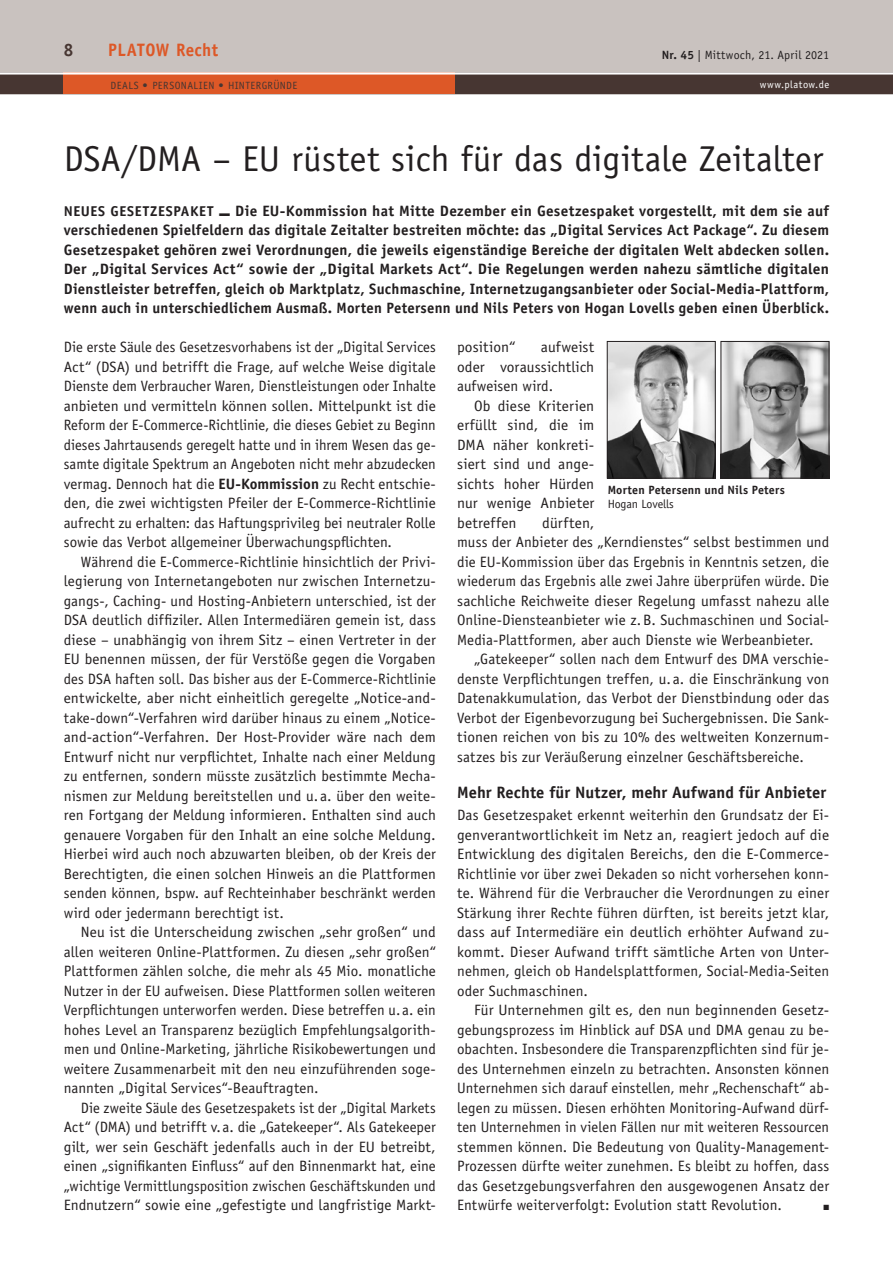
<style>
.page{position:relative;width:893px;height:1263px;background:#fff}
.page>*{position:absolute;margin:0;border:0;box-sizing:border-box;transform-origin:0 0}
.t1{font:36px "Officina Sans Std";letter-spacing:.005em;color:#231f20}
.t2{font:700 18px "Officina Sans Std";letter-spacing:.025em;color:#dd5827;scale:.95 1}
.t3{font:700 18px "Officina Sans Std";color:#473632;scale:.95 1}
.t4{font:700 16.5px "Officina Sans Std";letter-spacing:.005em;color:#231f20}
.t5{font:15px/19.5px "Officina Sans Std";letter-spacing:.005em;color:#231f20;text-align:justify}
.t6{font:700 15px/19.5px "Officina Sans Std";letter-spacing:.02em;color:#231f20;text-align:justify}
.t7{font:700 14.25px "Officina Sans Std";letter-spacing:.06em;color:#231f20}
.t8{font:12px "Officina Sans Std";letter-spacing:.005em;color:#231f20}
.t9{font:700 12px "Officina Sans Std";letter-spacing:.02em;color:#231f20}
.t10{font:10.5px "Officina Sans Std";letter-spacing:.035em;color:#473632}
.t11{font:10.5px "Officina Sans Std";letter-spacing:.045em;color:#fff}
.t12{font:7.5px "Zapf Dingbats";color:#231f20}
.s1{font-weight:700}
.s2{font-size:14.25px}
</style>
<div class="page">
<div style="left:0;top:0;width:893px;height:72px;background:#c9c2bf"></div>
<div style="left:0;top:72px;width:893px;height:22px;background:#473632"></div>
<hr style="left:0;top:94px;width:893px;height:1px;background:#473632">
<div style="left:64px;top:73px;width:391px;height:21px;background:#dd5827"></div>
<hr style="left:0;top:72px;width:893px;height:3px;background:#fff">
<img style="left:609px;top:343px;width:104px;height:133px">
<div style="left:607px;top:341px;width:108px;height:137px;border:1px solid #231f20"></div>
<img style="left:723px;top:343px;width:104px;height:133px">
<div style="left:721px;top:341px;width:108px;height:137px;border:1px solid #231f20"></div>
<p class="t3" style="left:64px;top:39px;width:12px">8</p>
<p class="t2" style="left:108px;top:39px;width:117px">PLATOW Recht</p>
<p class="t10" style="left:111px;top:79px;width:188px">DEALS <span class="s1">•</span> PERSONALIEN <span class="s1">•</span> HINTERGRÜNDE</p>
<p class="t8" style="left:662px;top:47px;width:169px"><span class="s1">Nr. 45</span> | Mittwoch, 21. April 2021</p>
<p class="t11" style="left:760px;top:79px;width:71px">www.platow.de</p>
<h1 class="t1" style="left:64px;top:137px;width:761px">DSA/DMA – EU rüstet sich für das digitale Zeitalter</h1>
<p class="t7" style="left:64px;top:202px;width:112px">Neues Gesetzespak</p>
<p class="t6" style="left:64px;top:201px;width:767px;text-indent:135px"><span class="s2">et</span> ■ Die EU -Kommission hat Mitte Dezember ein Gesetzespaket vorgestellt, mit dem sie auf verschiedenen Spielfeldern das digitale Zeitalter bestreiten möchte: das „Digital Services Act Package“. Zu diesem Gesetzespaket gehören zwei Verordnungen, die jeweils eigenständige Bereiche der digitalen Welt abdecken sollen.<br>Der „Digital Services Act“ sowie der „Digital Markets Act“. Die Regelungen werden nahezu sämtliche digitalen Dienstleister betreffen, gleich ob Marktplatz, Suchmaschine, Internetzugangsanbieter oder Social-Media-Plattform, wenn auch in unterschiedlichem Ausmaß. Morten Petersenn und Nils Peters von H ogan Lovells geben einen Überblick.</p>
<p class="t5" style="left:64px;top:338px;width:374px">Die erste Säule des Gesetzesvorhabens ist der „Digital Services Act“ (DSA) und betrifft die Frage, auf welche Weise digitale Dienste dem Verbraucher Waren, Dienstleistungen oder Inhalte anbieten und vermitteln können sollen. Mittelpunkt ist die Reform der E-Commerce-Richtlinie, die dieses Gebiet zu Beginn dieses Jahrtausends geregelt hatte und in ihrem Wesen das ge&shy;samte digitale Spektrum an Angeboten nicht mehr abzudecken vermag. Dennoch hat die <span class="s1">EU-Kommission</span> zu Recht entschie&shy;den, die zwei wichtigsten Pfeiler der E-Commerce-Richtlinie aufrecht zu erhalten: das Haftungsprivileg bei neutraler Rolle sowie das Verbot allgemeiner Überwachungspflichten.</p>
<p class="t5" style="left:64px;top:552px;width:374px;text-indent:17px">Während die E-Commerce-Richtlinie hinsichtlich der Privi&shy;legierung von Internetangeboten nur zwischen Internetzu&shy;gangs-, Caching- und Hosting-Anbietern unterschied, ist der DSA deutlich diffiziler. Allen Intermediären gemein ist, dass diese – unabhängig von ihrem Sitz – einen Vertreter in der EU benennen müssen, der für Verstöße gegen die Vorgaben des DSA haften soll. Das bisher aus der E-Commerce-Richtlinie entwickelte, aber nicht einheitlich geregelte „Notice-and&shy;take-down“-Verfahren wird darüber hinaus zu einem „Notice&shy;and-action“-Verfahren. Der Host-Provider wäre nach dem Entwurf nicht nur verpflichtet, Inhalte nach einer Meldung zu entfernen, sondern müsste zusätzlich bestimmte Mecha&shy;nismen zur Meldung bereitstellen und u. a. über den weite&shy;ren Fortgang der Meldung informieren. Enthalten sind auch genauere Vorgaben für den Inhalt an eine solche Meldung.<br>Hierbei wird auch noch abzuwarten bleiben, ob der Kreis der Berechtigten, die einen solchen Hinweis an die Plattformen senden können, bspw. auf Rechteinhaber beschränkt werden wird oder jedermann berechtigt ist.</p>
<p class="t5" style="left:64px;top:923px;width:374px;text-indent:17px">Neu ist die Unterscheidung zwischen „sehr großen“ und allen weiteren Online-Plattformen. Zu diesen „sehr großen“ Plattformen zählen solche, die mehr als 45 Mio. monatliche Nutzer in der EU aufweisen. Diese Plattformen sollen weiteren Verpflichtungen unterworfen werden. Diese betreffen u. a. ein hohes Level an Transparenz bezüglich Empfehlungsalgorith&shy;men und Online-Marketing, jährliche Risikobewertungen und weitere Zusammenarbeit mit den neu einzuführenden soge&shy;nannten „Digital Services“-Beauftragten.</p>
<p class="t5" style="left:64px;top:1098px;width:374px;text-indent:17px">Die zweite Säule des Gesetzespakets ist der „Digital Markets Act“ (DMA) und betrifft v.a. die „Gatekeeper“. Als Gatekeeper gilt, wer sein Geschäft jedenfalls auch in der EU betreibt, einen „signifikanten Einfluss“ auf den Binnenmarkt hat, eine „wichtige Vermittlungsposition zwischen Geschäftskunden und Endnutzern“ sowie eine „gefestigte und langfristige Markt-</p>
<p class="t5" style="left:457px;top:338px;width:139px;text-indent:84px">aufweist oder voraussichtlich aufweisen wird.</p>
<p class="t5" style="left:457px;top:396px;width:139px;text-indent:17px">Ob diese Kriterien erfüllt sind, die im DMA näher konkreti&shy;siert sind und ange&shy;sichts hoher Hürden nur wenige Anbieter betreffen</p>
<p class="t5" style="left:457px;top:338px;width:60px">position“</p>
<p class="t9" style="left:608px;top:482px;width:179px">Morten Petersenn und Nils Peters</p>
<p class="t8" style="left:608px;top:497px;width:68px">Hogan Lovells</p>
<p class="t5" style="left:457px;top:513px;width:374px;text-align:left;text-indent:85px">dürften,<br>muss der Anbieter des „Kerndienstes“ selbst bestimmen und die EU-Kommission über das Ergebnis in Kenntnis setzen, die wiederum das Ergebnis alle zwei Jahre überprüfen würde. Die sachliche Reichweite dieser Regelung umfasst nahezu alle Online-Diensteanbieter wie z.B. Suchmaschinen und Social-Media-Plattformen, aber auch Dienste wie Werbeanbieter.</p>
<p class="t5" style="left:457px;top:650px;width:374px;text-indent:17px">„Gatekeeper“ sollen nach dem Entwurf des DMA verschie&shy;denste Verpflichtungen treffen, u. a. die Einschränkung von Datenakkumulation, das Verbot der Dienstbindung oder das Verbot der Eigenbevorzugung bei Suchergebnissen. Die Sank&shy;tionen reichen von bis zu 10% des weltweiten Konzernum&shy;satzes bis zur Veräußerung einzelner Geschäftsbereiche.</p>
<p class="t4" style="left:457px;top:782px;width:371px">Mehr Rechte für Nutzer, mehr Aufwand für Anbieter</p>
<p class="t5" style="left:457px;top:806px;width:374px">Das Gesetzespaket erkennt weiterhin den Grundsatz der Ei&shy;genverantwortlichkeit im Netz an, reagiert jedoch auf die Entwicklung des digitalen Bereichs, den die E-Commerce-Richtlinie vor über zwei Dekaden so nicht vorhersehen konn&shy;te. Während für die Verbraucher die Verordnungen zu einer Stärkung ihrer Rechte führen dürften, ist bereits jetzt klar, dass auf Intermediäre ein deutlich erhöhter Aufwand zu&shy;kommt. Dieser Aufwand trifft sämtliche Arten von Unter&shy;nehmen, gleich ob Handelsplattformen, Social-Media-Seiten oder Suchmaschinen.</p>
<p class="t5" style="left:457px;top:1001px;width:374px;text-indent:17px">Für Unternehmen gilt es, den nun beginnenden Gesetz&shy;gebungsprozess im Hinblick auf DSA und DMA genau zu be&shy;obachten. Insbesondere die Transparenzpflichten sind für je&shy;des Unternehmen einzeln zu betrachten. Ansonsten können Unternehmen sich darauf einstellen, mehr „Rechenschaft“ ab&shy;legen zu müssen. Diesen erhöhten Monitoring-Aufwand dürf&shy;ten Unternehmen in vielen Fällen nur mit weiteren Ressourcen stemmen können. Die Bedeutung von Quality-Management-Prozessen dürfte weiter zunehmen. Es bleibt zu hoffen, dass das Gesetzgebungsverfahren den ausgewogenen Ansatz der Entwürfe weiterverfolgt: Evolution statt Revolution.</p>
<p class="t12" style="left:823px;top:1204px;width:7px">■</p>
</div>
